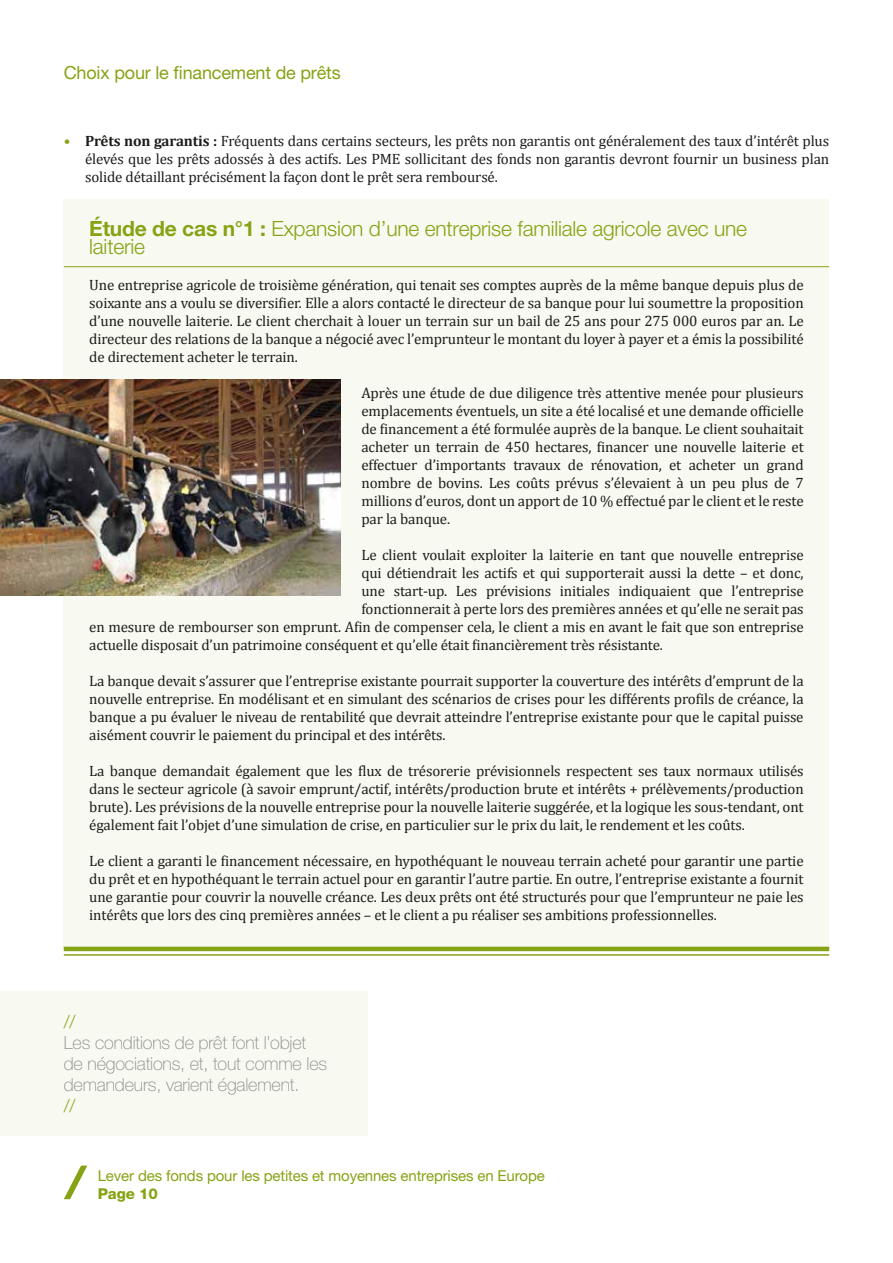
<style>
.page{position:relative;width:893px;height:1263px;background:#fff}
.page>*{position:absolute;margin:0;border:0;box-sizing:border-box;transform-origin:0 0}
.t1{font:300 21px/18px "Helvetica Neue LT Pro";letter-spacing:-.01em;color:#86a315}
.t2{font:100 18px/21px "Helvetica Neue LT Pro";letter-spacing:-.01em;color:#878787}
.t3{font:18px "Helvetica Neue LT Pro";letter-spacing:-.01em;color:#86a315}
.t4{font:300 18px "Helvetica Neue LT Pro";color:#86a315}
.t5{font:15px/18px "Cambria";letter-spacing:-.01em;color:#1d1d1b;text-align:justify}
.t6{font:15px "Helvetica Neue LT Pro";letter-spacing:-.01em;color:#86a315}
.t7{font:800 15px "Helvetica Neue LT Pro";letter-spacing:-.01em;color:#86a315}
.s1{color:#86a315}
.s2{font-weight:700}
</style>
<div class="page">
<svg style="left:64px;top:1165px;width:23px;height:34px"></svg>
<div style="left:64px;top:200px;width:765px;height:749px;background:#f8f9f0"></div>
<hr style="left:64px;top:266px;width:765px;height:1px;background:#86a315">
<hr style="left:64px;top:947px;width:765px;height:4px;background:#86a315">
<hr style="left:64px;top:954px;width:765px;height:2px;background:#86a315">
<img style="left:0;top:380px;width:340px;height:216px">
<div style="left:0;top:992px;width:367px;height:144px;background:#f8f9f0"></div>
<p class="t3" style="left:64px;top:62px;width:278px">Choix pour le financement de prêts</p>
<p class="t5" style="left:85px;top:131px;width:746px;text-indent:-21px"><span class="s1">•</span> <span class="s2">Prêts non garantis :</span> Fréquents dans certains secteurs, les prêts non garantis ont généralement des taux d’intérêt plus élevés que les prêts adossés à des actifs. Les PME sollicitant des fonds non garantis devront fournir un business plan solide détaillant précisément la façon dont le prêt sera remboursé.</p>
<h1 class="t1" style="left:89px;top:219px;width:659px"><span class="s2">Étude de cas n°1 :</span> Expansion d’une entreprise familiale agricole avec une laiterie</h1>
<p class="t5" style="left:89px;top:275px;width:716px">Une entreprise agricole de troisième génération, qui tenait ses comptes auprès de la même banque depuis plus de soixante ans a voulu se diversifier. Elle a alors contacté le directeur de sa banque pour lui soumettre la proposition d’une nouvelle laiterie. Le client cherchait à louer un terrain sur un bail de 25 ans pour 275 000 euros par an. Le directeur des relations de la banque a négocié avec l’emprunteur le montant du loyer à payer et a émis la possibilité de directement acheter le terrain.</p>
<p class="t5" style="left:361px;top:383px;width:444px">Après une étude de due diligence très attentive menée pour plusieurs emplacements éventuels, un site a été localisé et une demande officielle de financement a été formulée auprès de la banque. Le client souhaitait acheter un terrain de 450 hectares, financer une nouvelle laiterie et effectuer d’importants travaux de rénovation, et acheter un grand nombre de bovins. Les coûts prévus s’élevaient à un peu plus de 7 millions d’euros, dont un apport de 10 % effectué par le client et le reste par la banque.</p>
<p class="t5" style="left:361px;top:545px;width:444px">Le client voulait exploiter la laiterie en tant que nouvelle entreprise</p>
<p class="t5" style="left:361px;top:563px;width:444px">qui détiendrait les actifs et qui supporterait aussi la dette – et donc,</p>
<p class="t5" style="left:361px;top:581px;width:444px">une start-up. Les prévisions initiales indiquaient que l’entreprise</p>
<p class="t5" style="left:361px;top:599px;width:444px">fonctionnerait à perte lors des premières années et qu’elle ne serait pas</p>
<p class="t5" style="left:89px;top:617px;width:716px">en mesure de rembourser son emprunt. Afin de compenser cela, le client a mis en avant le fait que son entreprise</p>
<p class="t5" style="left:89px;top:635px;width:575px">actuelle disposait d’un patrimoine conséquent et qu’elle était financièrement très résistante.</p>
<p class="t5" style="left:89px;top:671px;width:716px">La banque devait s’assurer que l’entreprise existante pourrait supporter la couverture des intérêts d’emprunt de la nouvelle entreprise. En modélisant et en simulant des scénarios de crises pour les différents profils de créance, la banque a pu évaluer le niveau de rentabilité que devrait atteindre l’entreprise existante pour que le capital puisse aisément couvrir le paiement du principal et des intérêts.</p>
<p class="t5" style="left:89px;top:761px;width:716px">La banque demandait également que les flux de trésorerie prévisionnels respectent ses taux normaux utilisés dans le secteur agricole (à savoir emprunt/actif, intérêts/production brute et intérêts + prélèvements/production brute). Les prévisions de la nouvelle entreprise pour la nouvelle laiterie suggérée, et la logique les sous-tendant, ont également fait l’objet d’une simulation de crise, en particulier sur le prix du lait, le rendement et les coûts.</p>
<p class="t5" style="left:89px;top:851px;width:716px">Le client a garanti le financement nécessaire, en hypothéquant le nouveau terrain acheté pour garantir une partie du prêt et en hypothéquant le terrain actuel pour en garantir l’autre partie. En outre, l’entreprise existante a fournit une garantie pour couvrir la nouvelle créance. Les deux prêts ont été structurés pour que l’emprunteur ne paie les intérêts que lors des cinq premières années – et le client a pu réaliser ses ambitions professionnelles.</p>
<p class="t4" style="left:64px;top:1011px;width:13px">//</p>
<p class="t2" style="left:64px;top:1032px;width:265px">Les conditions de prêt font l’objet de négociations, et, tout comme les demandeurs, varient également.</p>
<p class="t4" style="left:64px;top:1095px;width:13px">//</p>
<p class="t6" style="left:98px;top:1167px;width:449px">Lever des fonds pour les petites et moyennes entreprises en Europe</p>
<p class="t7" style="left:98px;top:1185px;width:62px">Page 10</p>
</div>
